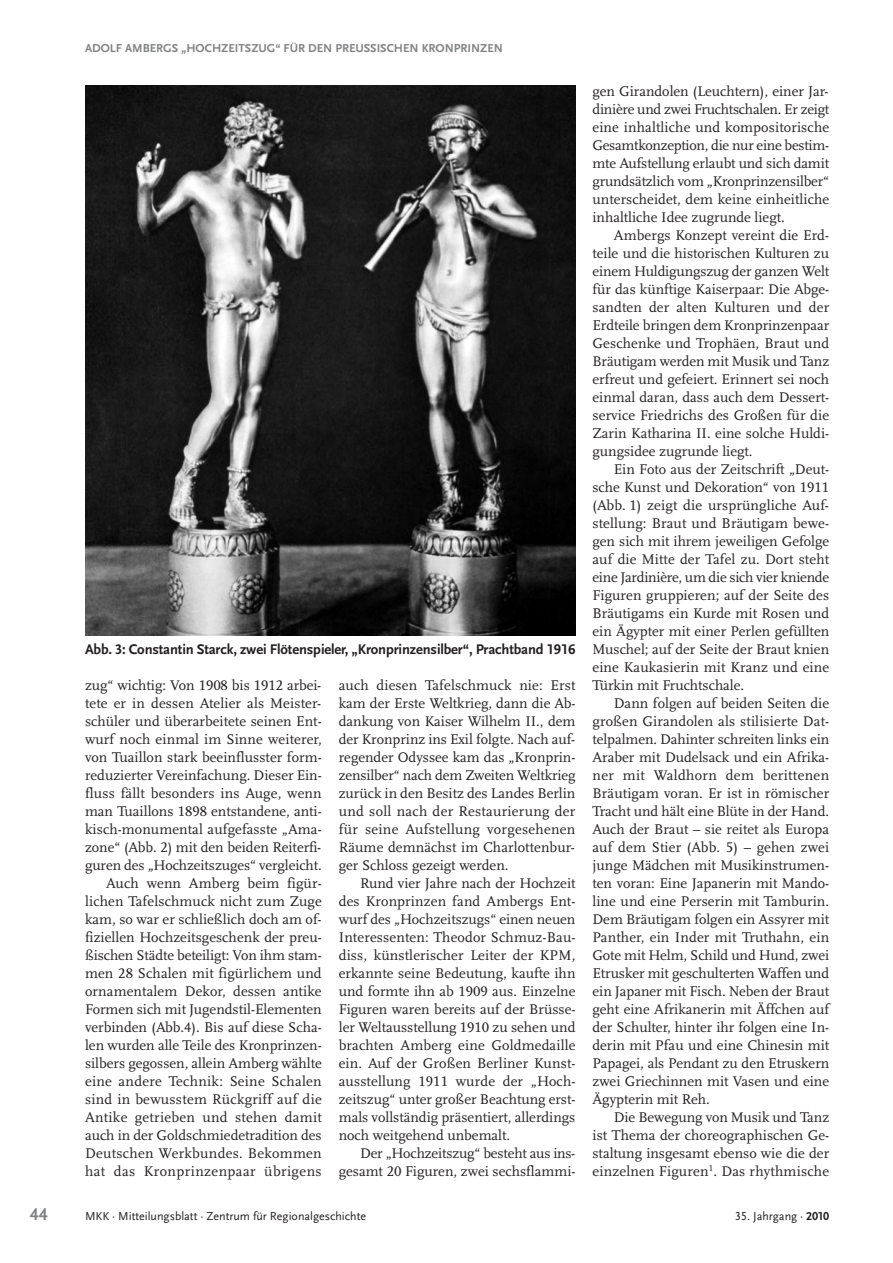
<style>
.page{position:relative;width:893px;height:1263px;background:#fff}
.page>*{position:absolute;margin:0;border:0;box-sizing:border-box;transform-origin:0 0}
.t1{font:700 18px "Scala Sans LF";color:#808284}
.t2{font:14.7px/18px "Scala LF";color:#231f20;text-align:justify}
.t3{font:700 14.7px "Scala Sans LF";letter-spacing:-.01em;color:#231f20}
.t4{font:12px "Scala Sans LF";color:#231f20}
.t5{font:700 12px "Scala Sans LF";color:#808284}
.s1{font-weight:700}
</style>
<div class="page">
<img style="left:85px;top:85px;width:490px;height:551px">
<p class="t5" style="left:85px;top:43px;width:419px">ADOLF AMBERGS „HOCHZEITSZUG“ FÜR DEN PREUSSISCHEN KRONPRINZEN</p>
<p class="t3" style="left:85px;top:643px;width:492px">Abb. 3: Constantin Starck, zwei Flötenspieler, „Kronprinzensilber“, Prachtband 1916</p>
<p class="t2" style="left:85px;top:677px;width:238px;text-align:right">zug“ wichtig: Von 1908 bis 1912 arbei&shy;tete er in dessen Atelier als Meister&shy;schüler und überarbeitete seinen Ent&shy;wurf noch einmal im Sinne weiterer, von Tuaillon stark beeinflusster form&shy;reduzierter Vereinfachung. Dieser Ein&shy;fluss fällt besonders ins Auge, wenn man Tuaillons 1898 entstandene, anti&shy;kisch-monumental aufgefasste „Ama&shy;zone“ (Abb. 2) mit den beiden Reiterfi&shy;guren des „Hochzeitszuges“ vergleicht.<br>Auch wenn Amberg beim figür - lichen Tafelschmuck nicht zum Zuge kam, so war er schließlich doch am of&shy;fiziellen Hochzeitsgeschenk der preu&shy;ßischen Städte beteiligt: Von ihm stam&shy;men 28 Schalen mit figürlichem und ornamentalem Dekor, dessen antike Formen sich mit Jugendstil-Elementen verbinden (Abb.4). Bis auf diese Scha&shy;len wurden alle Teile des Kronprinzen&shy;silbers gegossen, allein Amberg wählte eine andere Technik: Seine Schalen sind in bewusstem Rückgriff auf die Antike getrieben und stehen damit auch in der Goldschmiedetradition des Deutschen Werkbundes. Bekommen hat das Kronprinzenpaar übrigens</p>
<p class="t2" style="left:339px;top:677px;width:238px">auch diesen Tafelschmuck nie: Erst kam der Erste Weltkrieg, dann die Ab&shy;dankung von Kaiser Wilhelm II., dem der Kronprinz ins Exil folgte. Nach auf&shy;regender Odyssee kam das „Kronprin&shy;zensilber“ nach dem Zweiten Weltkrieg zurück in den Besitz des Landes Berlin und soll nach der Restaurierung der für seine Aufstellung vorgesehenen Räume demnächst im Charlottenbur&shy;ger Schloss gezeigt werden.</p>
<p class="t2" style="left:339px;top:875px;width:238px;text-indent:21px">Rund vier Jahre nach der Hochzeit des Kronprinzen fand Ambergs Ent&shy;wurf des „Hochzeitszugs“ einen neuen Interessenten: Theodor Schmuz-Bau&shy;diss, künstlerischer Leiter der KPM, erkannte seine Bedeutung, kaufte ihn und formte ihn ab 1909 aus. Einzelne Figuren waren bereits auf der Brüsse&shy;ler Weltausstellung 1910 zu sehen und brachten Amberg eine Goldmedaille ein. Auf der Großen Berliner Kunst&shy;ausstellung 1911 wurde der „Hoch&shy;zeitszug“ unter großer Beachtung erst&shy;mals vollständig präsentiert, allerdings noch weitgehend unbemalt.</p>
<p class="t2" style="left:339px;top:1145px;width:238px;text-align:right">Der „Hochzeitszug“ besteht aus ins&shy;gesamt 20 Figuren, zwei sechsflammi-</p>
<p class="t2" style="left:592px;top:83px;width:238px">gen Girandolen (Leuchtern), einer Jar&shy;dinière und zwei Fruchtschalen. Er zeigt eine inhaltliche und kompositorische Gesamtkonzeption, die nur eine bestim&shy;mte Aufstellung erlaubt und sich damit grundsätzlich vom „Kronprinzensilber“ unterscheidet, dem keine einheitliche inhaltliche Idee zugrunde liegt.</p>
<p class="t2" style="left:592px;top:227px;width:238px;text-indent:21px">Ambergs Konzept vereint die Erd&shy;teile und die historischen Kulturen zu einem Huldigungszug der ganzen Welt für das künftige Kaiserpaar: Die Abge&shy;sandten der alten Kulturen und der Erdteile bringen dem Kronprinzenpaar Geschenke und Trophäen, Braut und Bräutigam werden mit Musik und Tanz erfreut und gefeiert. Erinnert sei noch einmal daran, dass auch dem Dessert&shy;service Friedrichs des Großen für die Zarin Katharina II. eine solche Huldi&shy;gungsidee zugrunde liegt.</p>
<p class="t2" style="left:592px;top:461px;width:238px;text-indent:21px">Ein Foto aus der Zeitschrift „Deut&shy;sche Kunst und Dekoration“ von 1911 (Abb. 1) zeigt die ursprüngliche Auf&shy;stellung: Braut und Bräutigam bewe&shy;gen sich mit ihrem jeweiligen Gefolge auf die Mitte der Tafel zu. Dort steht eine Jardinière, um die sich vier kniende Figuren gruppieren; auf der Seite des Bräutigams ein Kurde mit Rosen und ein Ägypter mit einer Perlen gefüllten Muschel; auf der Seite der Braut knien eine Kaukasierin mit Kranz und eine Türkin mit Fruchtschale.</p>
<p class="t2" style="left:592px;top:695px;width:238px;text-indent:21px">Dann folgen auf beiden Seiten die großen Girandolen als stilisierte Dat&shy;telpalmen. Dahinter schreiten links ein Araber mit Dudelsack und ein Afrika&shy;ner mit Waldhorn dem berittenen Bräutigam voran. Er ist in römischer Tracht und hält eine Blüte in der Hand.<br>Auch der Braut – sie reitet als Europa auf dem Stier (Abb. 5) – gehen zwei junge Mädchen mit Musikinstrumen&shy;ten voran: Eine Japanerin mit Mando&shy;line und eine Perserin mit Tamburin.<br>Dem Bräutigam folgen ein Assyrer mit Panther, ein Inder mit Truthahn, ein Gote mit Helm, Schild und Hund, zwei Etrusker mit geschulterten Waffen und ein Japaner mit Fisch. Neben der Braut geht eine Afrikanerin mit Äffchen auf der Schulter, hinter ihr folgen eine In&shy;derin mit Pfau und eine Chinesin mit Papagei, als Pendant zu den Etruskern zwei Griechinnen mit Vasen und eine Ägypterin mit Reh.</p>
<p class="t2" style="left:592px;top:1109px;width:238px;text-indent:21px">Die Bewegung von Musik und Tanz ist Thema der choreographischen Ge&shy;staltung insgesamt ebenso wie die der einzelnen Figuren<sup>1</sup>. Das rhythmische</p>
<p class="t1" style="left:30px;top:1207px;width:19px">44</p>
<p class="t4" style="left:85px;top:1211px;width:282px">MKK · Mitteilungsblatt · Zentrum für Regionalgeschichte</p>
<p class="t4" style="left:735px;top:1211px;width:96px">35. Jahrgang · <span class="s1">2010</span></p>
</div>
